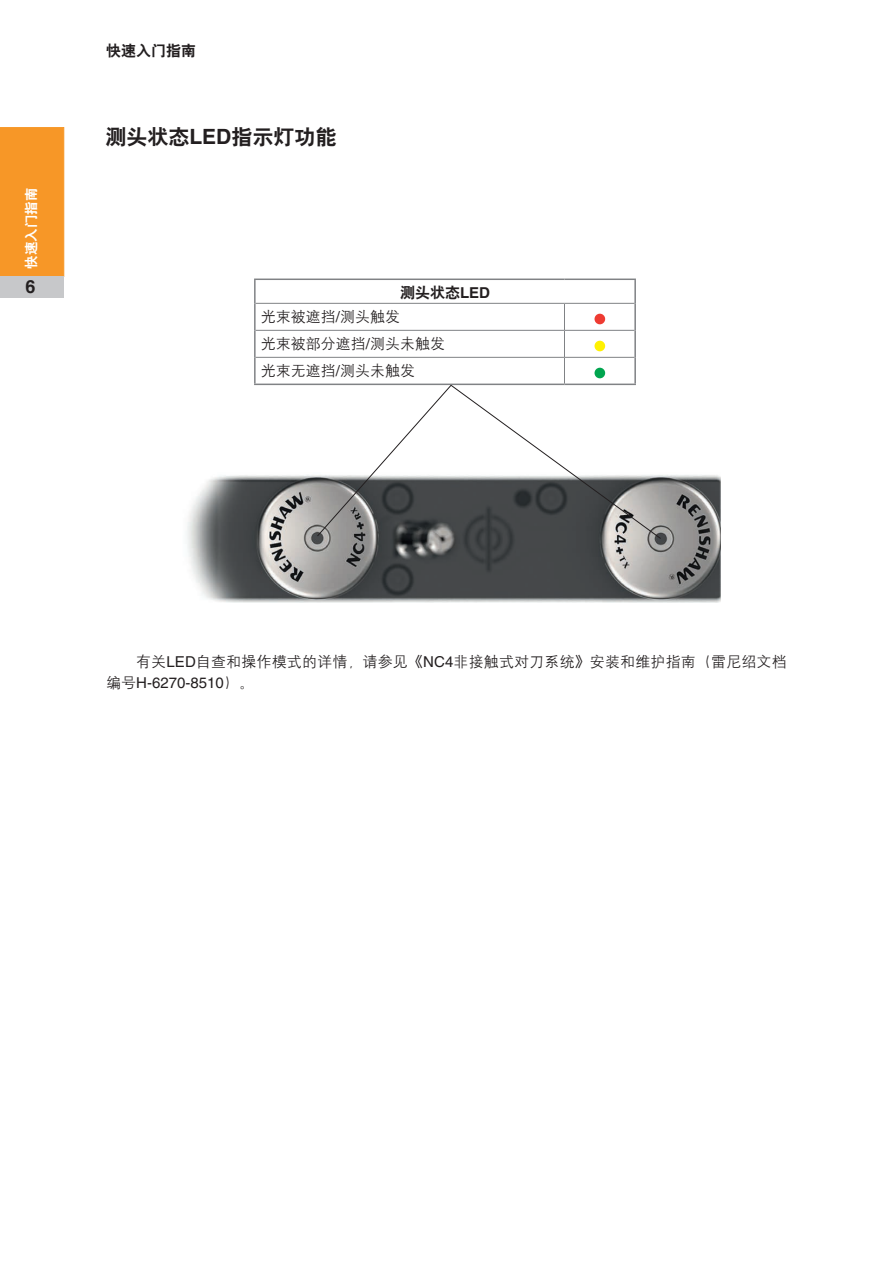
<style>
.page{position:relative;width:893px;height:1263px;background:#fff}
.page>*{position:absolute;margin:0;border:0;box-sizing:border-box;transform-origin:0 0}
.Heading_1{font:21px "H Yb 2 gj";color:#231f20}
.t1{font:700 18px "Helvetica LT Pro";color:#231f20}
.Body_Text_10pt{font:15px/22px "H Yg 2 gj";letter-spacing:.01em;color:#231f20}
.Body_Text_10pt_Bold{font:15px "H Yb 2 gj";color:#231f20}
.t2{font:13.5px "H Yb 2 gj";color:#fff}
.s1{font-family:"Helvetica LT Pro";font-weight:700}
.s2{font-family:"Helvetica LT Pro"}
</style>
<div class="page">
<div style="left:0;top:127px;width:64px;height:149px;background:#f79727"></div>
<div style="left:0;top:276px;width:64px;height:22px;background:#c7c8ca"></div>
<img style="left:186px;top:475px;width:535px;height:128px">
<hr style="left:634px;top:280px;width:2px;height:23px;background:#808285">
<hr style="left:254px;top:279px;width:310px;height:1px;background:#808285">
<hr style="left:254px;top:280px;width:2px;height:23px;background:#808285">
<hr style="left:564px;top:279px;width:72px;height:1px;background:#808285">
<hr style="left:254px;top:303px;width:2px;height:27px;background:#808285">
<hr style="left:634px;top:303px;width:2px;height:27px;background:#808285">
<hr style="left:254px;top:330px;width:2px;height:27px;background:#808285">
<hr style="left:254px;top:357px;width:2px;height:27px;background:#808285">
<hr style="left:254px;top:384px;width:310px;height:1px;background:#808285">
<hr style="left:256px;top:303px;width:308px;height:1px;background:#808285">
<hr style="left:564px;top:303px;width:70px;height:1px;background:#808285">
<hr style="left:256px;top:330px;width:308px;height:1px;background:#808285">
<hr style="left:256px;top:357px;width:308px;height:1px;background:#808285">
<svg style="left:316px;top:304px;width:346px;height:235px"></svg>
<div style="left:595px;top:314px;width:9px;height:10px;background:#ee3b32;border-radius:50%"></div>
<div style="left:594px;top:314px;width:11px;height:10px;border:2px solid #ee3b32;border-radius:50%"></div>
<div style="left:595px;top:341px;width:9px;height:10px;background:#fff101;border-radius:50%"></div>
<div style="left:594px;top:341px;width:11px;height:10px;border:2px solid #fff101;border-radius:50%"></div>
<div style="left:595px;top:368px;width:9px;height:10px;background:#00a54f;border-radius:50%"></div>
<div style="left:594px;top:368px;width:11px;height:10px;border:2px solid #00a54f;border-radius:50%"></div>
<p class="t2" style="left:24px;top:269px;width:82px;rotate:-90deg">快速入门指南</p>
<p class="t1" style="left:26px;top:275px;width:12px">6</p>
<p class="Body_Text_10pt_Bold" style="left:106px;top:43px;width:91px">快速入门指南</p>
<p class="Heading_1" style="left:105px;top:126px;width:232px">测头状态<span class="s1">LED</span>指示灯功能</p>
<p class="Body_Text_10pt_Bold" style="left:400px;top:285px;width:91px">测头状态<span class="s1">LED</span></p>
<p class="Body_Text_10pt" style="left:261px;top:306px;width:141px">光束被遮挡<span class="s2">/</span>测头触发</p>
<p class="Body_Text_10pt" style="left:261px;top:333px;width:186px">光束被部分遮挡<span class="s2">/</span>测头未触发</p>
<p class="Body_Text_10pt" style="left:261px;top:360px;width:156px">光束无遮挡<span class="s2">/</span>测头未触发</p>
<p class="Body_Text_10pt" style="left:106px;top:650px;width:682px;text-indent:30px">有关<span class="s2">LED</span>自查和操作模式的详情，请参见《<span class="s2">NC4</span>非接触式对刀系统》安装和维护指南（雷尼绍文档编号<span class="s2">H-6270-8510</span>）。</p>
</div>
